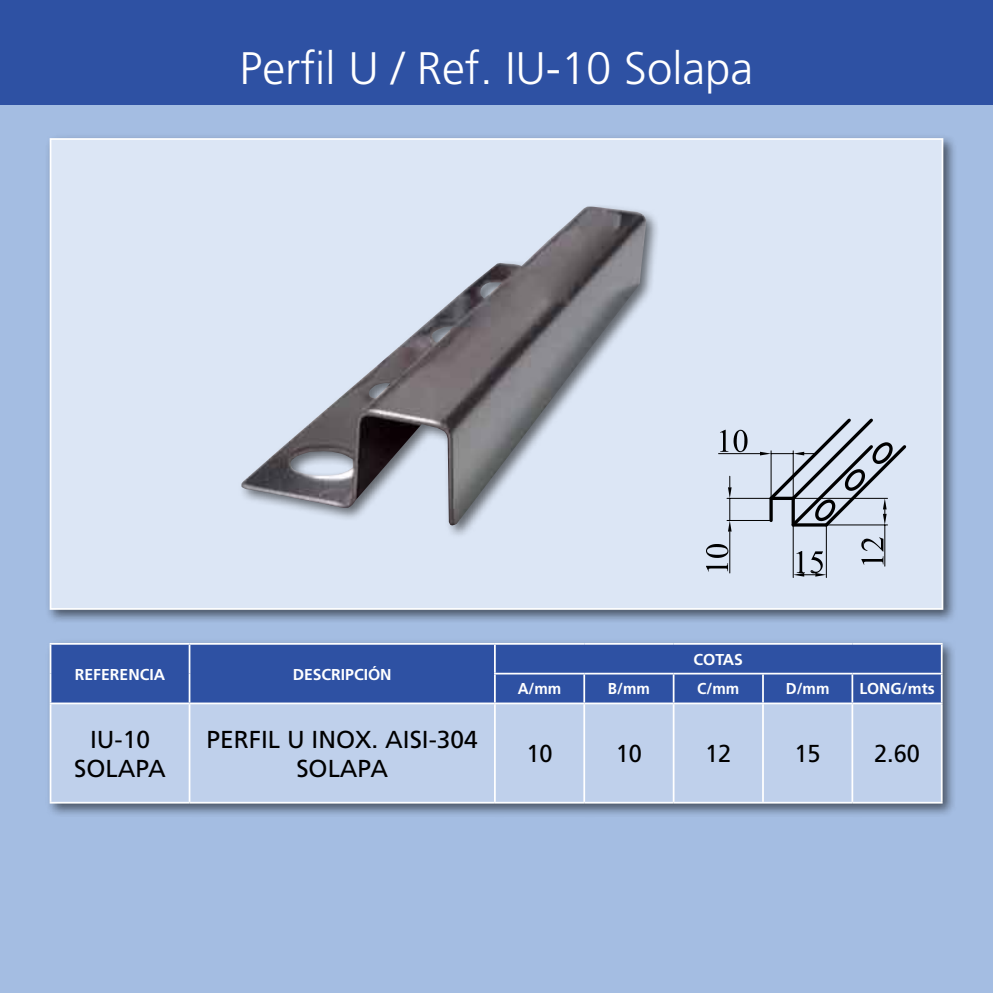
<style>
.page{position:relative;width:993px;height:993px;background:#fff}
.page>*{position:absolute;margin:0;border:0;box-sizing:border-box;transform-origin:0 0}
.t1{font:300 45.5px "Frutiger";color:#fff}
.t2{font:24.5px/29.4px "Frutiger";color:#000;text-align:center}
.t3{font:24.5px "Frutiger";color:#000;scale:.96 1}
.t4{font:700 15.75px "Frutiger";color:#fff}
.t5{font:700 15.75px "Frutiger";color:#fff;scale:.96 1}
</style>
<div class="page">
<div style="left:0;top:104px;width:992px;height:888px;background:#a4bde2"></div>
<div style="left:45px;top:133px;width:912px;height:490px;background:#000;opacity:.55"></div>
<div style="left:50px;top:139px;width:892px;height:469px;background:#dce6f5"></div>
<div style="left:237px;top:202px;width:422px;height:337px;background:#000;opacity:.55"></div>
<img style="left:241px;top:206px;width:405px;height:319px">
<div style="left:0;top:0;width:992px;height:104px;background:#2e51a3"></div>
<hr style="left:792px;top:526px;width:1px;height:51px;background:#000">
<hr style="left:825px;top:526px;width:1px;height:51px;background:#000">
<svg style="left:793px;top:550px;width:33px;height:26px"></svg>
<hr style="left:726px;top:520px;width:43px;height:1px;background:#000">
<hr style="left:726px;top:498px;width:43px;height:1px;background:#000">
<hr style="left:729px;top:531px;width:1px;height:42px;background:#000">
<svg style="left:727px;top:476px;width:4px;height:55px"></svg>
<svg style="left:706px;top:565px;width:21px;height:6px"></svg>
<svg style="left:706px;top:544px;width:22px;height:13px"></svg>
<hr style="left:718px;top:453px;width:41px;height:1px;background:#000">
<svg style="left:720px;top:429px;width:27px;height:23px"></svg>
<hr style="left:884px;top:524px;width:1px;height:42px;background:#000">
<svg style="left:861px;top:537px;width:22px;height:27px"></svg>
<svg style="left:759px;top:418px;width:148px;height:111px"></svg>
<div style="left:45px;top:638px;width:911px;height:179px;background:#000;opacity:.55"></div>
<div style="left:51px;top:644px;width:443px;height:58px;background:#2e51a3"></div>
<div style="left:51px;top:704px;width:889px;height:97px;background:#bfd0eb"></div>
<hr style="left:50px;top:642px;width:139px;height:2px;background:#fff">
<hr style="left:189px;top:642px;width:305px;height:2px;background:#fff">
<svg style="left:50px;top:644px;width:1px;height:58px"></svg>
<svg style="left:189px;top:644px;width:1px;height:58px"></svg>
<hr style="left:494px;top:642px;width:90px;height:2px;background:#fff">
<hr style="left:584px;top:642px;width:89px;height:2px;background:#fff">
<hr style="left:673px;top:642px;width:89px;height:2px;background:#fff">
<hr style="left:762px;top:642px;width:90px;height:2px;background:#fff">
<hr style="left:852px;top:642px;width:90px;height:2px;background:#fff">
<hr style="left:940px;top:644px;width:2px;height:28px;background:#fff">
<hr style="left:852px;top:672px;width:90px;height:2px;background:#fff">
<svg style="left:494px;top:644px;width:447px;height:58px;background:#395aa8"></svg>
<hr style="left:940px;top:674px;width:2px;height:28px;background:#fff">
<hr style="left:50px;top:702px;width:139px;height:2px;background:#fff">
<hr style="left:50px;top:704px;width:1px;height:97px;background:#fff">
<hr style="left:189px;top:702px;width:305px;height:2px;background:#fff">
<hr style="left:189px;top:704px;width:1px;height:97px;background:#fff">
<hr style="left:494px;top:702px;width:90px;height:2px;background:#fff">
<hr style="left:494px;top:704px;width:1px;height:97px;background:#fff">
<hr style="left:584px;top:702px;width:89px;height:2px;background:#fff">
<hr style="left:583px;top:704px;width:2px;height:97px;background:#fff">
<hr style="left:673px;top:702px;width:89px;height:2px;background:#fff">
<hr style="left:672px;top:704px;width:2px;height:97px;background:#fff">
<hr style="left:762px;top:702px;width:90px;height:2px;background:#fff">
<hr style="left:761px;top:704px;width:2px;height:97px;background:#fff">
<hr style="left:852px;top:702px;width:90px;height:2px;background:#fff">
<hr style="left:851px;top:704px;width:1px;height:97px;background:#fff">
<hr style="left:940px;top:704px;width:2px;height:97px;background:#fff">
<hr style="left:50px;top:801px;width:139px;height:2px;background:#fff">
<hr style="left:189px;top:801px;width:305px;height:2px;background:#fff">
<hr style="left:494px;top:801px;width:90px;height:2px;background:#fff">
<hr style="left:584px;top:801px;width:89px;height:2px;background:#fff">
<hr style="left:673px;top:801px;width:89px;height:2px;background:#fff">
<hr style="left:762px;top:801px;width:90px;height:2px;background:#fff">
<hr style="left:852px;top:801px;width:90px;height:2px;background:#fff">
<h1 class="t1" style="left:239px;top:43px;width:515px">Perfil U / Ref. IU-10 Solapa</h1>
<p class="t4" style="left:75px;top:664px;width:92px">REFERENCIA</p>
<p class="t4" style="left:292px;top:664px;width:100px">DESCRIPCIÓN</p>
<p class="t2" style="left:74px;top:724px;width:93px">IU-10<br>SOLAPA</p>
<p class="t2" style="left:206px;top:724px;width:272px">PERFIL U INOX. AISI-304<br>SOLAPA</p>
<p class="t4" style="left:693px;top:649px;width:51px">COTAS</p>
<p class="t5" style="left:517px;top:679px;width:47px">A/mm</p>
<p class="t5" style="left:607px;top:679px;width:45px">B/mm</p>
<p class="t5" style="left:697px;top:679px;width:45px">C/mm</p>
<p class="t5" style="left:785px;top:679px;width:47px">D/mm</p>
<p class="t4" style="left:859px;top:679px;width:77px">LONG/mts</p>
<p class="t3" style="left:526px;top:739px;width:29px">10</p>
<p class="t3" style="left:615px;top:739px;width:29px">10</p>
<p class="t3" style="left:705px;top:739px;width:29px">12</p>
<p class="t3" style="left:794px;top:739px;width:29px">15</p>
<p class="t3" style="left:873px;top:739px;width:49px">2.60</p>
</div>
